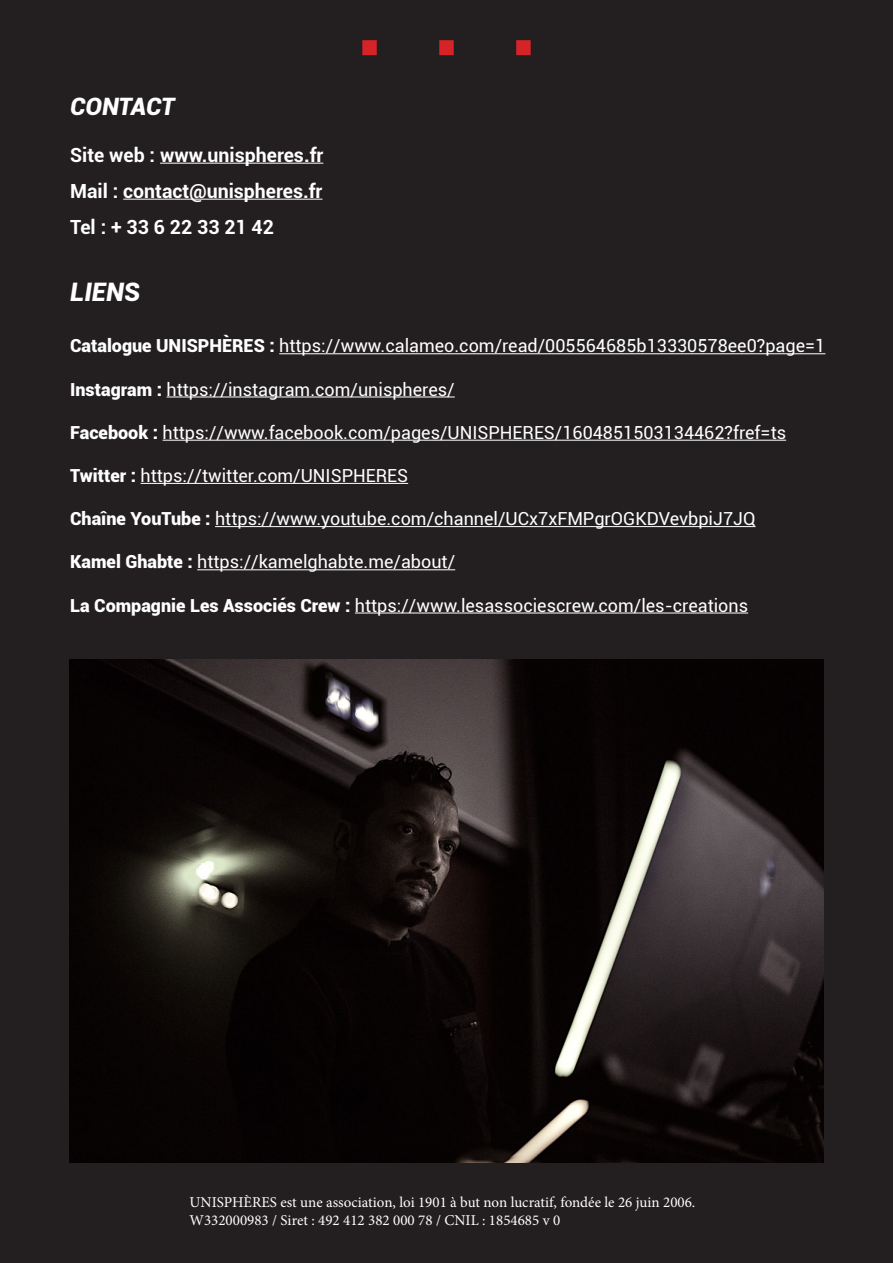
<style>
.page{position:relative;width:893px;height:1263px;background:#231f20}
.page>*{position:absolute;margin:0;border:0;box-sizing:border-box;transform-origin:0 0}
.t1{font:italic 900 25.5px "Roboto";color:#fff}
.t2{font:italic 900 24px "Roboto";letter-spacing:-.01em;color:#fff}
.t3{font:700 19.5px "Roboto";color:#fff}
.t4{font:18px "Roboto";color:#fff}
.t5{font:15px "Minion Pro";color:#fff}
.s1{font-weight:900}
</style>
<div class="page">
<img style="left:69px;top:659px;width:755px;height:503px">
<hr style="left:160px;top:163px;width:163px;height:1px;background:#fff">
<hr style="left:123px;top:199px;width:199px;height:1px;background:#fff">
<div style="left:362px;top:40px;width:15px;height:15px;background:#d62328"></div>
<div style="left:439px;top:40px;width:15px;height:15px;background:#d62328"></div>
<div style="left:516px;top:40px;width:15px;height:15px;background:#d62328"></div>
<hr style="left:279px;top:353px;width:546px;height:1px;background:#fff">
<hr style="left:167px;top:396px;width:288px;height:1px;background:#fff">
<hr style="left:163px;top:440px;width:623px;height:1px;background:#fff">
<hr style="left:141px;top:483px;width:267px;height:1px;background:#fff">
<hr style="left:215px;top:526px;width:541px;height:1px;background:#fff">
<hr style="left:197px;top:569px;width:258px;height:1px;background:#fff">
<hr style="left:355px;top:612px;width:393px;height:1px;background:#fff">
<p class="t2" style="left:70px;top:90px;width:106px">CONTACT</p>
<p class="t3" style="left:70px;top:141px;width:255px">Site web : www.unispheres.fr</p>
<p class="t3" style="left:70px;top:177px;width:254px">Mail : contact@unispheres.fr</p>
<p class="t3" style="left:70px;top:213px;width:205px">Tel : + 33 6 22 33 21 42</p>
<p class="t1" style="left:70px;top:274px;width:71px">LIENS</p>
<p class="t4" style="left:70px;top:333px;width:757px"><span class="s1">Catalogue UNISPHÈRES :</span> https://www.calameo.com/read/005564685b13330578ee0?page=1</p>
<p class="t4" style="left:70px;top:377px;width:386px"><span class="s1">Instagram :</span> https://instagram.com/unispheres/</p>
<p class="t4" style="left:70px;top:420px;width:718px"><span class="s1">Facebook :</span> https://www.facebook.com/pages/UNISPHERES/1604851503134462?fref=ts</p>
<p class="t4" style="left:70px;top:463px;width:340px"><span class="s1">Twitter :</span> https://twitter.com/UNISPHERES</p>
<p class="t4" style="left:70px;top:506px;width:687px"><span class="s1">Chaîne YouTube :</span> https://www.youtube.com/channel/UCx7xFMPgrOGKDVevbpiJ7JQ</p>
<p class="t4" style="left:70px;top:549px;width:387px"><span class="s1">Kamel Ghabte :</span> https://kamelghabte.me/about/</p>
<p class="t4" style="left:70px;top:593px;width:679px"><span class="s1">La Compagnie Les Associés Crew :</span> https://www.lesassociescrew.com/les-creations</p>
<p class="t5" style="left:189px;top:1192px;width:507px">UNISPHÈRES est une association, loi 1901 à but non lucratif, fondée le 26 juin 2006.</p>
<p class="t5" style="left:189px;top:1210px;width:372px">W332000983 / Siret : 492 412 382 000 78 / CNIL : 1854685 v 0</p>
</div>
